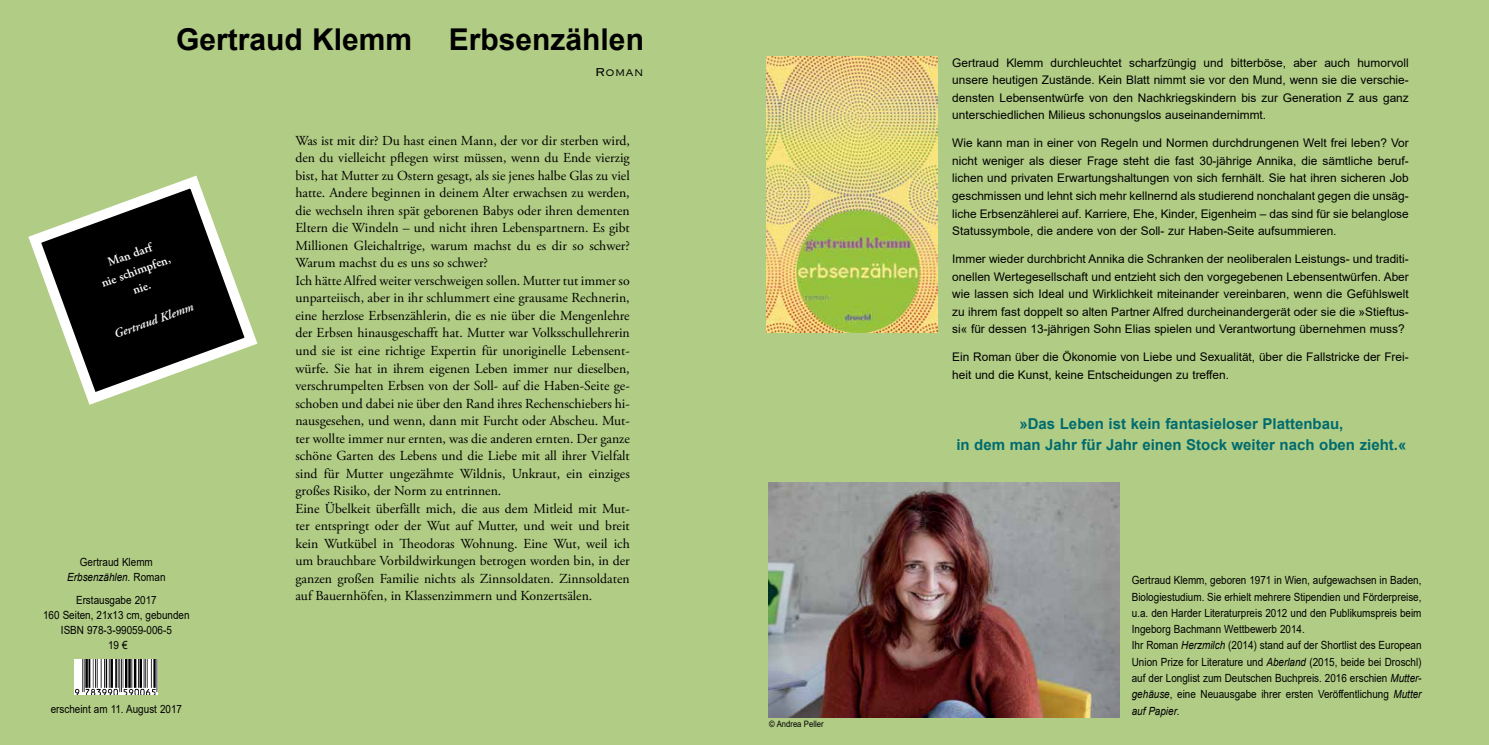
<style>
.page{position:relative;width:1489px;height:745px;background:#fff}
.page>*{position:absolute;margin:0;border:0;box-sizing:border-box;transform-origin:0 0}
.t1{font:700 30px "Arial";color:#000}
.t2{font:700 15px/21.2px "Arial";color:#006b6e;text-align:center}
.t3{font:15px "Copperplate Thirty Two BC";color:#000}
.t4{font:13.75px/17.5px "Adobe Garamond Pro";color:#000}
.t5{font:600 12.5px/17.5px "Adobe Garamond Pro";color:#fff;text-align:center}
.t6{font:italic 600 12.5px "Adobe Garamond Pro";color:#fff}
.t7{font:11.88px/17.5px "Arial";color:#000;text-align:justify}
.t8{font:11.25px/16.2px "Arial";color:#000;text-align:center;scale:.88 1}
.t9{font:8.75px "Arial";color:#000;scale:.88 1}
.s1{font-style:italic}
</style>
<div class="page">
<div style="left:0;top:0;width:1488px;height:744px;background:#b1cc85"></div>
<svg style="left:74px;top:659px;width:1px;height:35px"></svg>
<img style="left:75px;top:659px;width:83px;height:35px">
<svg style="left:28px;top:175px;width:230px;height:230px"></svg>
<img style="left:767px;top:57px;width:170px;height:275px">
<img style="left:768px;top:482px;width:351px;height:234px">
<h1 class="t1" style="left:176px;top:19px;width:469px">Gertraud Klemm Erbsenzählen</h1>
<p class="t3" style="left:594px;top:64px;width:51px">Roman</p>
<p class="t5" style="left:93px;top:259px;width:74px;rotate:-20deg">Man darf<br>nie schimpfen, nie.</p>
<p class="t6" style="left:112px;top:327px;width:85px;rotate:-20deg">Gertraud Klemm</p>
<p class="t8" style="left:67px;top:554px;width:113px;line-height:15px">Gertraud Klemm<br><span class="s1">Erbsenzählen.</span> Roman</p>
<p class="t8" style="left:43px;top:591px;width:168px;line-height:15px">Erstausgabe 2017<br>160 Seiten, 21x13 cm, gebunden<br>ISBN 978-3-99059-006-5<br>19 €</p>
<p class="t8" style="left:51px;top:700px;width:151px">erscheint am 11. August 2017</p>
<p class="t4" style="left:295px;top:132px;width:336px">Was ist mit dir? Du hast einen Mann, der vor dir sterben wird, den du vielleicht pflegen wirst müssen, wenn du Ende vierzig bist, hat Mutter zu Ostern gesagt, als sie jenes halbe Glas zu viel hatte. Andere beginnen in deinem Alter erwachsen zu werden, die wechseln ihren spät geborenen Babys oder ihren dementen Eltern die Windeln – und nicht ihren Lebenspartnern. Es gibt Millionen Gleichaltrige, warum machst du es dir so schwer?<br>Warum machst du es uns so schwer?<br>Ich hätte Alfred weiter verschweigen sollen. Mutter tut immer so unparteiisch, aber in ihr schlummert eine grausame Rechnerin, eine herzlose Erbsenzählerin, die es nie über die Mengenlehre der Erbsen hinausgeschafft hat. Mutter war Volksschullehrerin und sie ist eine richtige Expertin für unoriginelle Lebensent&shy;würfe. Sie hat in ihrem eigenen Leben immer nur dieselben, verschrumpelten Erbsen von der Soll- auf die Haben-Seite ge&shy;schoben und dabei nie über den Rand ihres Rechenschiebers hi&shy;nausgesehen, und wenn, dann mit Furcht oder Abscheu. Mut&shy;ter wollte immer nur ernten, was die anderen ernten. Der ganze schöne Garten des Lebens und die Liebe mit all ihrer Vielfalt sind für Mutter ungezähmte Wildnis, Unkraut, ein einziges großes Risiko, der Norm zu entrinnen.<br>Eine Übelkeit überfällt mich, die aus dem Mitleid mit Mut&shy;ter entspringt oder der Wut auf Mutter, und weit und breit kein Wutkübel in Theodoras Wohnung. Eine Wut, weil ich um brauchbare Vorbildwirkungen betrogen worden bin, in der ganzen großen Familie nichts als Zinnsoldaten. Zinnsoldaten auf Bauernhöfen, in Klassenzimmern und Konzertsälen.</p>
<p class="t9" style="left:769px;top:717px;width:63px">© Andrea Peller</p>
<p class="t7" style="left:952px;top:54px;width:458px">Gertraud Klemm durchleuchtet scharfzüngig und bitterböse, aber auch humorvoll unsere heutigen Zustände. Kein Blatt nimmt sie vor den Mund, wenn sie die verschie&shy;densten Lebensentwürfe von den Nachkriegskindern bis zur Generation Z aus ganz unterschiedlichen Milieus schonungslos auseinandernimmt.</p>
<p class="t7" style="left:952px;top:134px;width:458px">Wie kann man in einer von Regeln und Normen durchdrungenen Welt frei leben? Vor nicht weniger als dieser Frage steht die fast 30-jährige Annika, die sämtliche beruf&shy;lichen und privaten Erwartungshaltungen von sich fernhält. Sie hat ihren sicheren Job geschmissen und lehnt sich mehr kellnernd als studierend nonchalant gegen die unsäg&shy;liche Erbsenzählerei auf. Karriere, Ehe, Kinder, Eigenheim – das sind für sie belanglose Statussymbole, die andere von der Soll- zur Haben-Seite aufsummieren.</p>
<p class="t7" style="left:952px;top:250px;width:458px">Immer wieder durchbricht Annika die Schranken der neoliberalen Leistungs- und traditi&shy;onellen Wertegesellschaft und entzieht sich den vorgegebenen Lebensentwürfen. Aber wie lassen sich Ideal und Wirklichkeit miteinander vereinbaren, wenn die Gefühlswelt zu ihrem fast doppelt so alten Partner Alfred durcheinandergerät oder sie die »Stieftus&shy;si« für dessen 13-jährigen Sohn Elias spielen und Verantwortung übernehmen muss?</p>
<p class="t7" style="left:952px;top:348px;width:458px">Ein Roman über die Ökonomie von Liebe und Sexualität, über die Fallstricke der Frei&shy;heit und die Kunst, keine Entscheidungen zu treffen.</p>
<p class="t2" style="left:956px;top:412px;width:451px">»Das Leben ist kein fantasieloser Plattenbau,<br>in dem man Jahr für Jahr einen Stock weiter nach oben zieht.«</p>
<p class="t8" style="left:1131px;top:572px;width:331px;text-align:left">Gertraud Klemm, geboren 1971 in Wien, aufgewachsen in Baden, Biologiestudium. Sie erhielt mehrere Stipendien und Förderpreise, u.a. den Harder Literaturpreis 2012 und den Publikumspreis beim Ingeborg Bachmann Wettbewerb 2014.<br>Ihr Roman <span class="s1">Herzmilch</span> (2014) stand auf der Shortlist des European Union Prize for Literature und <span class="s1">Aberland</span> (2015, beide bei Droschl) auf der Longlist zum Deutschen Buchpreis. 2016 erschien <span class="s1">Mutter&shy;gehäuse</span>, eine Neuausgabe ihrer ersten Veröffentlichung <span class="s1">Mutter auf Papier</span>.</p>
</div>
